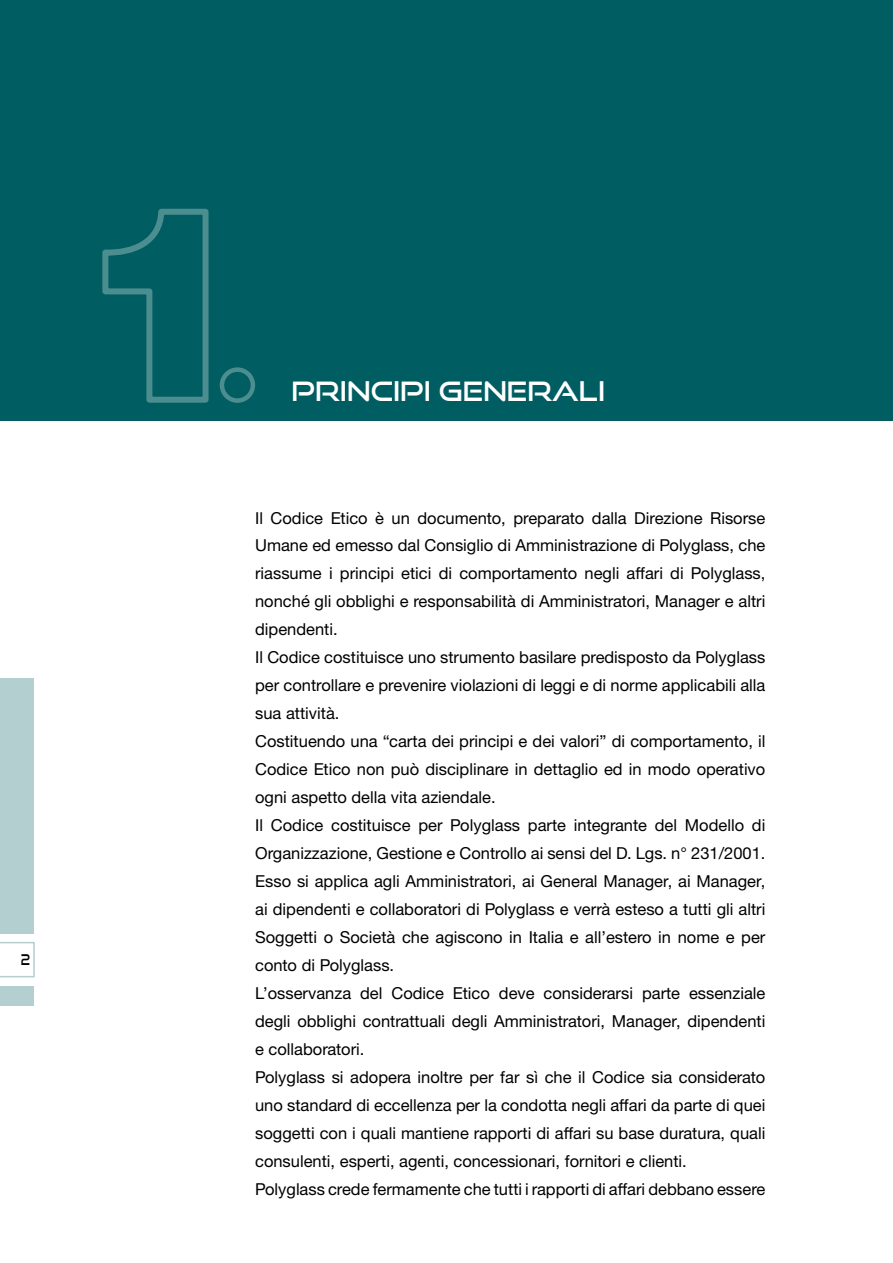
<style>
.page{position:relative;width:893px;height:1263px;background:#fff}
.page>*{position:absolute;margin:0;border:0;box-sizing:border-box;transform-origin:0 0}
.t1{font:27px "Good Times Rg";color:#fff}
.t2{font:16.5px/27.9px "Helvetica Neue LTW1 G";color:#000}
.t3{font:15px "Good Times Rg";color:#000;scale:.76 1}
</style>
<div class="page">
<svg style="left:0;top:942px;width:35px;height:35px"></svg>
<div style="left:0;top:678px;width:34px;height:255px;background:#b3cfd0"></div>
<div style="left:0;top:986px;width:34px;height:20px;background:#b3cfd0"></div>
<div style="left:0;top:0;width:893px;height:421px;background:#005e62"></div>
<svg style="left:102px;top:208px;width:107px;height:195px"></svg>
<div style="left:220px;top:367px;width:35px;height:36px;border:4px solid #fff;border-radius:50%"></div>
<p class="t3" style="left:21px;top:950px;width:14px">2</p>
<h1 class="t1" style="left:292px;top:374px;width:315px">PRINCIPI GENERALI</h1>
<p class="t2" style="left:255px;top:504px;width:512px">Il Codice Etico è un documento, preparato dalla Direzione Risorse Umane ed emesso dal Consiglio di Amministrazione di Polyglass, che riassume i principi etici di comportamento negli affari di Polyglass, nonché gli obblighi e responsabilità di Amministratori, Manager e altri dipendenti.<br>Il Codice costituisce uno strumento basilare predisposto da Polyglass per controllare e prevenire violazioni di leggi e di norme applicabili alla sua attività.<br>Costituendo una “carta dei principi e dei valori” di comportamento, il Codice Etico non può disciplinare in dettaglio ed in modo operativo ogni aspetto della vita aziendale.<br>Il Codice costituisce per Polyglass parte integrante del Modello di Organizzazione, Gestione e Controllo ai sensi del D. Lgs. n° 231/2001.<br>Esso si applica agli Amministratori, ai General Manager, ai Manager, ai dipendenti e collaboratori di Polyglass e verrà esteso a tutti gli altri Soggetti o Società che agiscono in Italia e all’estero in nome e per conto di Polyglass.<br>L’osservanza del Codice Etico deve considerarsi parte essenziale degli obblighi contrattuali degli Amministratori, Manager, dipendenti e collaboratori.<br>Polyglass si adopera inoltre per far sì che il Codice sia considerato uno standard di eccellenza per la condotta negli affari da parte di quei soggetti con i quali mantiene rapporti di affari su base duratura, quali consulenti, esperti, agenti, concessionari, fornitori e clienti.<br>Polyglass crede fermamente che tutti i rapporti di affari debbano essere</p>
</div>
